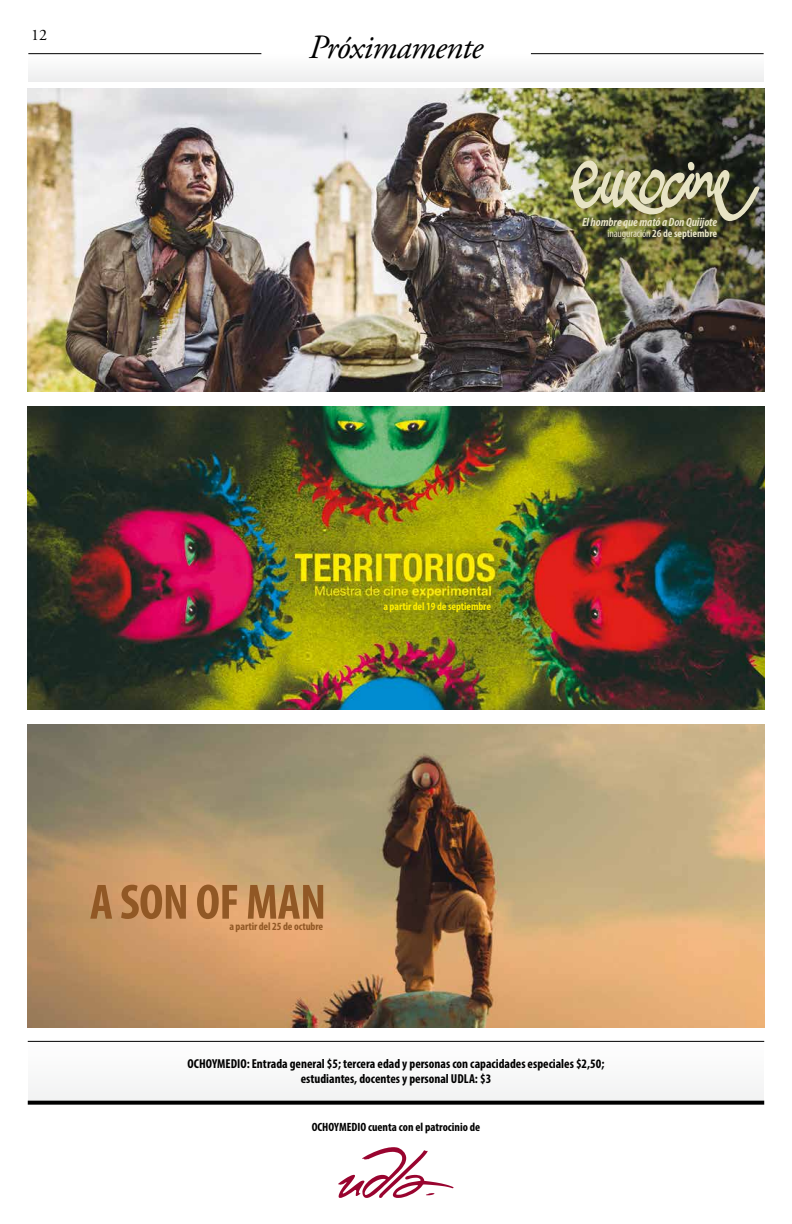
<style>
.page{position:relative;width:792px;height:1224px;background:#fff}
.page>*{position:absolute;margin:0;border:0;box-sizing:border-box;transform-origin:0 0}
.t1{font:700 condensed 50px "Myriad Pro";letter-spacing:-.01em;color:#915825}
.t2{font:italic 34px "Adobe Garamond Pro";letter-spacing:-.02em;color:#000}
.t3{font:16px "Adobe Garamond Pro";color:#000}
.t4{font:700 condensed 13px/15px "Myriad Pro";color:#000;text-align:center}
.t5{font:700 condensed 12px "Myriad Pro";color:#000}
.t6{font:italic 700 condensed 12px "Myriad Pro";letter-spacing:-.01em;color:#e7e3c4}
.t7{font:700 condensed 11px "Myriad Pro";letter-spacing:-.01em;color:#e7e3c4}
.t8{font:700 condensed 11px "Myriad Pro";letter-spacing:-.01em;color:#ffed00}
.t9{font:700 condensed 11px "Myriad Pro";letter-spacing:-.01em;color:#915825}
.s1{font-weight:400}
</style>
<div class="page">
<div style="left:28px;top:54px;width:736px;height:28px;background:#f6f7f7"></div>
<hr style="left:28px;top:53px;width:233px;height:1px;background:#000">
<hr style="left:531px;top:53px;width:233px;height:1px;background:#000">
<div style="left:28px;top:1041px;width:736px;height:62px;background:#f8f8f8"></div>
<svg style="left:338px;top:1147px;width:116px;height:51px"></svg>
<img style="left:27px;top:88px;width:738px;height:304px">
<img style="left:27px;top:406px;width:738px;height:304px">
<img style="left:27px;top:724px;width:738px;height:304px">
<hr style="left:28px;top:1041px;width:736px;height:1px;background:#000">
<svg style="left:28px;top:1101px;width:736px;height:4px;background:#151515"></svg>
<img style="left:571px;top:160px;width:189px;height:61px">
<p class="t3" style="left:31px;top:25px;width:17px">12</p>
<h2 class="t2" style="left:309px;top:27px;width:176px">Próximamente</h2>
<p class="t6" style="left:582px;top:215px;width:137px">El hombre que mató a Don Quiijote</p>
<p class="t7" style="left:607px;top:227px;width:111px"><span class="s1">inauguración</span> 26 de septiembre</p>
<p class="t8" style="left:383px;top:600px;width:109px">a partir del 19 de septiembre</p>
<h1 class="t1" style="left:90px;top:871px;width:238px">A SON OF MAN</h1>
<p class="t9" style="left:229px;top:920px;width:95px">a partir del 25 de octubre</p>
<p class="t4" style="left:188px;top:1056px;width:418px">OCHOYMEDIO: Entrada general $5; tercera edad y personas con capacidades especiales $2,50; estudiantes, docentes y personal UDLA: $3</p>
<p class="t5" style="left:312px;top:1119px;width:170px">OCHOYMEDIO cuenta con el patrocinio de</p>
</div>
